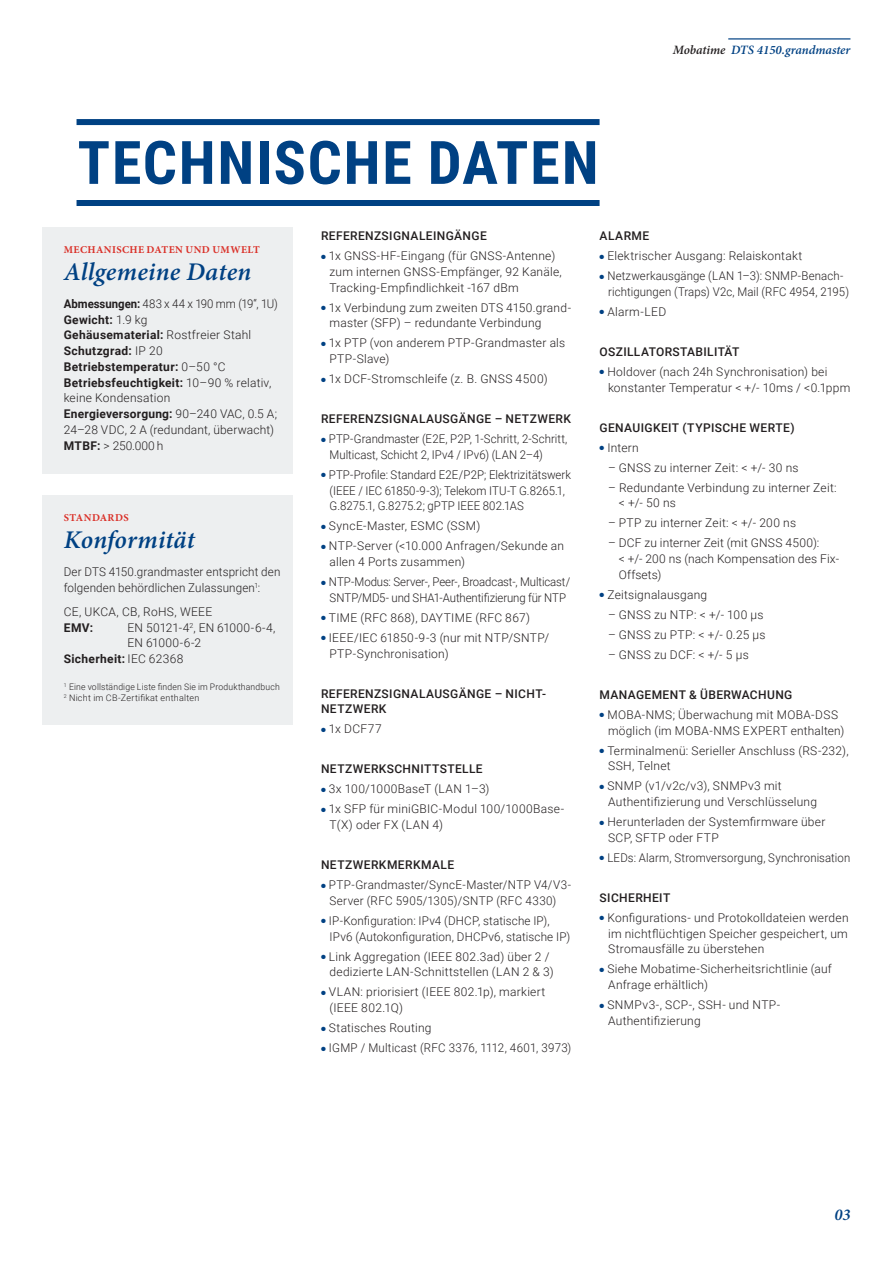
<style>
.page{position:relative;width:893px;height:1263px;background:#fff}
.page>*{position:absolute;margin:0;border:0;box-sizing:border-box;transform-origin:0 0}
.t1{font:700 60px "Roboto Condensed";letter-spacing:.03em;color:#004183}
.t2{font:italic 600 25.5px "Minion Pro";letter-spacing:.005em;color:#004183}
.t3{font:italic 600 16.5px "Minion Pro";color:#004183}
.t4{font:italic 600 12.75px "Minion Pro";letter-spacing:-.005em;color:#004183}
.t5{font:300 12px/15.8px "Roboto";letter-spacing:.02em;color:#231f20}
.t6{font:500 12px/15.8px "Roboto";letter-spacing:.035em;color:#231f20}
.t7{font:300 12px/15.8px "Roboto";letter-spacing:.02em;color:#231f20;scale:.95 1}
.t8{font:300 12px/15.8px "Roboto";color:#231f20;scale:.95 1}
.t9{font:700 12px "Roboto";letter-spacing:.025em;color:#231f20}
.t10{font:300 12px/15.8px "Roboto";letter-spacing:-.005em;color:#231f20;text-align:center;scale:.95 1}
.t11{font:300 12px "Roboto";letter-spacing:.02em;color:#231f20;scale:.96 1}
.t12{font:700 10.5px "Minion Pro";letter-spacing:.04em;color:#da3028}
.t13{font:300 9px "Roboto";letter-spacing:.025em;color:#231f20;scale:.96 1}
.t14{font:300 9px "Roboto";letter-spacing:.025em;color:#231f20}
.s1{color:#231f20}
.s2{font-weight:700}
.s3{font-weight:300}
.s4{color:#004183}
</style>
<div class="page">
<hr style="left:728px;top:38px;width:122px;height:2px;background:#004183">
<div style="left:77px;top:119px;width:523px;height:6px;background:#004183"></div>
<div style="left:77px;top:200px;width:523px;height:6px;background:#004183"></div>
<div style="left:43px;top:227px;width:250px;height:247px;background:#edeff0"></div>
<div style="left:43px;top:496px;width:250px;height:229px;background:#edeff0"></div>
<p class="t1" style="left:78px;top:120px;width:522px">TECHNISCHE DATEN</p>
<p class="t4" style="left:673px;top:41px;width:179px"><span class="s1">Mobatime</span> DTS 4150.grandmaster</p>
<p class="t12" style="left:64px;top:242px;width:198px">MECHANISCHE DATEN UND UMWELT</p>
<p class="t2" style="left:64px;top:254px;width:189px">Allgemeine Daten</p>
<p class="t8" style="left:64px;top:295px;width:227px"><span class="s2">Abmessungen:</span> 483 x 44 x 190 mm (19“, 1U)</p>
<p class="t9" style="left:64px;top:311px;width:85px">Gewicht: <span class="s3">1.9 kg</span></p>
<p class="t9" style="left:64px;top:327px;width:189px">Gehäusematerial: <span class="s3">Rostfreier Stahl</span></p>
<p class="t9" style="left:64px;top:342px;width:100px">Schutzgrad: <span class="s3">IP 20</span></p>
<p class="t9" style="left:64px;top:358px;width:163px">Betriebstemperatur: <span class="s3">0–50 °C</span></p>
<p class="t5" style="left:64px;top:374px;width:209px"><span class="s2">Betriebsfeuchtigkeit:</span> 10–90 % relativ, keine Kondensation</p>
<p class="t5" style="left:64px;top:406px;width:215px"><span class="s2">Energieversorgung:</span> 90–240 VAC, 0.5 A;<br>24–28 VDC, 2 A (redundant, überwacht)</p>
<p class="t5" style="left:64px;top:437px;width:101px"><span class="s2">MTBF:</span> &gt; 250.000 h</p>
<p class="t12" style="left:64px;top:510px;width:66px">STANDARDS</p>
<p class="t2" style="left:64px;top:522px;width:133px">Konformität</p>
<p class="t5" style="left:64px;top:563px;width:218px">Der DTS 4150.grandmaster entspricht den folgenden behördlichen Zulassungen<sup>1</sup>:</p>
<p class="t5" style="left:64px;top:603px;width:150px">CE, UKCA, CB, RoHS, WEEE</p>
<p class="t9" style="left:64px;top:619px;width:31px">EMV:</p>
<p class="t5" style="left:128px;top:619px;width:149px">EN 50121-4<sup>2</sup>, EN 61000-6-4,<br>EN 61000-6-2</p>
<p class="t9" style="left:64px;top:650px;width:121px">Sicherheit: <span class="s3">IEC 62368</span></p>
<p class="t13" style="left:64px;top:680px;width:227px"><sup>1</sup> Eine vollständige Liste finden Sie im Produkthandbuch</p>
<p class="t14" style="left:64px;top:691px;width:137px"><sup>2</sup> Nicht im CB-Zertifikat enthalten</p>
<p class="t6" style="left:321px;top:227px;width:167px">REFERENZSIGNALEINGÄNGE</p>
<p class="t5" style="left:330px;top:247px;width:234px;text-indent:-9px"><span class="s4">●</span> 1x GNSS-HF-Eingang (für GNSS-Antenne) zum internen GNSS-Empfänger, 92 Kanäle,<br>Tracking-Empfindlichkeit -167 dBm</p>
<p class="t5" style="left:330px;top:299px;width:243px;text-indent:-9px"><span class="s4">●</span> 1x Verbindung zum zweiten DTS 4150.grand&shy;master (SFP) – redundante Verbindung</p>
<p class="t5" style="left:330px;top:335px;width:237px;text-indent:-9px"><span class="s4">●</span> 1x PTP (von anderem PTP-Grandmaster als<br>PTP-Slave)</p>
<p class="t5" style="left:321px;top:370px;width:228px"><span class="s4">●</span> 1x DCF-Stromschleife (z. B. GNSS 4500)</p>
<p class="t6" style="left:321px;top:410px;width:252px">REFERENZSIGNALAUSGÄNGE – NETZWERK</p>
<p class="t7" style="left:330px;top:430px;width:252px;text-indent:-9px"><span class="s4">●</span> PTP-Grandmaster (E2E, P2P, 1-Schritt, 2-Schritt,<br>Multicast, Schicht 2, IPv4 / IPv6) (LAN 2–4)</p>
<p class="t8" style="left:330px;top:466px;width:256px;text-indent:-9px"><span class="s4">●</span> PTP-Profile: Standard E2E/P2P; Elektrizitätswerk (IEEE / IEC 61850-9-3); Telekom ITU-T G.8265.1,<br>G.8275.1, G.8275.2; gPTP IEEE 802.1AS</p>
<p class="t5" style="left:321px;top:518px;width:161px"><span class="s4">●</span> SyncE-Master, ESMC (SSM)</p>
<p class="t5" style="left:330px;top:538px;width:236px;text-indent:-9px"><span class="s4">●</span> NTP-Server (&lt;10.000 Anfragen/Sekunde an allen 4 Ports zusammen)</p>
<p class="t10" style="left:321px;top:573px;width:264px"><span class="s4">●</span> NTP-Modus: Server-, Peer-, Broadcast-, Multicast/<br>SNTP/MD5- und SHA1-Authentifizierung für NTP</p>
<p class="t5" style="left:321px;top:609px;width:211px"><span class="s4">●</span> TIME (RFC 868), DAYTIME (RFC 867)</p>
<p class="t5" style="left:330px;top:629px;width:221px;text-indent:-9px"><span class="s4">●</span> IEEE/IEC 61850-9-3 (nur mit NTP/SNTP/<br>PTP-Synchronisation)</p>
<p class="t6" style="left:321px;top:685px;width:227px">REFERENZSIGNALAUSGÄNGE – NICHT-<br>NETZWERK</p>
<p class="t5" style="left:321px;top:721px;width:62px"><span class="s4">●</span> 1x DCF77</p>
<p class="t6" style="left:321px;top:761px;width:163px">NETZWERKSCHNITTSTELLE</p>
<p class="t5" style="left:321px;top:781px;width:170px"><span class="s4">●</span> 3x 100/1000BaseT (LAN 1–3)</p>
<p class="t5" style="left:330px;top:801px;width:236px;text-indent:-9px"><span class="s4">●</span> 1x SFP für miniGBIC-Modul 100/1000Base-<br>T(X) oder FX (LAN 4)</p>
<p class="t6" style="left:321px;top:857px;width:135px">NETZWERKMERKMALE</p>
<p class="t5" style="left:321px;top:877px;width:252px;text-align:center"><span class="s4">●</span> PTP-Grandmaster/SyncE-Master/NTP V4/V3-<br>Server (RFC 5905/1305)/SNTP (RFC 4330)</p>
<p class="t5" style="left:330px;top:912px;width:242px;text-indent:-9px"><span class="s4">●</span> IP-Konfiguration: IPv4 (DHCP, statische IP),<br>IPv6 (Autokonfiguration, DHCPv6, statische IP)</p>
<p class="t5" style="left:330px;top:948px;width:226px;text-indent:-9px"><span class="s4">●</span> Link Aggregation (IEEE 802.3ad) über 2 / dedizierte LAN-Schnittstellen (LAN 2 &amp; 3)</p>
<p class="t5" style="left:330px;top:984px;width:217px;text-indent:-9px"><span class="s4">●</span> VLAN: priorisiert (IEEE 802.1p), markiert (IEEE 802.1Q)</p>
<p class="t5" style="left:321px;top:1020px;width:112px"><span class="s4">●</span> Statisches Routing</p>
<p class="t11" style="left:321px;top:1039px;width:262px"><span class="s4">●</span> IGMP / Multicast (RFC 3376, 1112, 4601, 3973)</p>
<p class="t6" style="left:600px;top:227px;width:51px">ALARME</p>
<p class="t5" style="left:600px;top:247px;width:204px"><span class="s4">●</span> Elektrischer Ausgang: Relaiskontakt</p>
<p class="t7" style="left:608px;top:267px;width:255px;text-indent:-9px"><span class="s4">●</span> Netzwerkausgänge (LAN 1–3): SNMP-Benach&shy;richtigungen (Traps) V2c, Mail (RFC 4954, 2195)</p>
<p class="t5" style="left:600px;top:303px;width:68px"><span class="s4">●</span> Alarm-LED</p>
<p class="t6" style="left:600px;top:343px;width:141px">OSZILLATORSTABILITÄT</p>
<p class="t5" style="left:608px;top:363px;width:244px;text-indent:-9px"><span class="s4">●</span> Holdover (nach 24h Synchronisation) bei konstanter Temperatur &lt; +/- 10ms / &lt;0.1ppm</p>
<p class="t6" style="left:600px;top:419px;width:197px">GENAUIGKEIT (TYPISCHE WERTE)</p>
<p class="t5" style="left:600px;top:439px;width:41px"><span class="s4">●</span> Intern</p>
<p class="t5" style="left:608px;top:459px;width:192px">– GNSS zu interner Zeit: &lt; +/- 30 ns</p>
<p class="t5" style="left:619px;top:479px;width:220px;text-indent:-11px">– Redundante Verbindung zu interner Zeit: &lt; +/- 50 ns</p>
<p class="t5" style="left:608px;top:515px;width:190px">– PTP zu interner Zeit: &lt; +/- 200 ns</p>
<p class="t5" style="left:619px;top:535px;width:222px;text-indent:-11px">– DCF zu interner Zeit (mit GNSS 4500):<br>&lt; +/- 200 ns (nach Kompensation des Fix-<br>Offsets)</p>
<p class="t5" style="left:600px;top:586px;width:109px"><span class="s4">●</span> Zeitsignalausgang</p>
<p class="t5" style="left:608px;top:606px;width:157px">– GNSS zu NTP: &lt; +/- 100 μs</p>
<p class="t5" style="left:608px;top:626px;width:159px">– GNSS zu PTP: &lt; +/- 0.25 μs</p>
<p class="t5" style="left:608px;top:646px;width:142px">– GNSS zu DCF: &lt; +/- 5 μs</p>
<p class="t6" style="left:600px;top:686px;width:194px">MANAGEMENT &amp; ÜBERWACHUNG</p>
<p class="t5" style="left:608px;top:706px;width:238px;text-indent:-9px"><span class="s4">●</span> MOBA-NMS; Überwachung mit MOBA-DSS möglich (im MOBA-NMS EXPERT enthalten)</p>
<p class="t5" style="left:608px;top:742px;width:242px;text-indent:-9px"><span class="s4">●</span> Terminalmenü: Serieller Anschluss (RS-232),<br>SSH, Telnet</p>
<p class="t5" style="left:608px;top:778px;width:211px;text-indent:-9px"><span class="s4">●</span> SNMP (v1/v2c/v3), SNMPv3 mit<br>Authentifizierung und Verschlüsselung</p>
<p class="t5" style="left:608px;top:814px;width:219px;text-indent:-9px"><span class="s4">●</span> Herunterladen der Systemfirmware über<br>SCP, SFTP oder FTP</p>
<p class="t7" style="left:600px;top:849px;width:266px"><span class="s4">●</span> LEDs: Alarm, Stromversorgung, Synchronisation</p>
<p class="t6" style="left:600px;top:889px;width:72px">SICHERHEIT</p>
<p class="t5" style="left:608px;top:909px;width:242px;text-align:justify;text-indent:-9px"><span class="s4">●</span> Konfigurations- und Protokolldateien werden im nichtflüchtigen Speicher gespeichert, um Stromausfälle zu überstehen</p>
<p class="t5" style="left:608px;top:961px;width:225px;text-indent:-9px"><span class="s4">●</span> Siehe Mobatime-Sicherheitsrichtlinie (auf<br>Anfrage erhältlich)</p>
<p class="t5" style="left:608px;top:997px;width:174px;text-indent:-9px"><span class="s4">●</span> SNMPv3-, SCP-, SSH- und NTP-<br>Authentifizierung</p>
<p class="t3" style="left:834px;top:1203px;width:18px">03</p>
</div>
